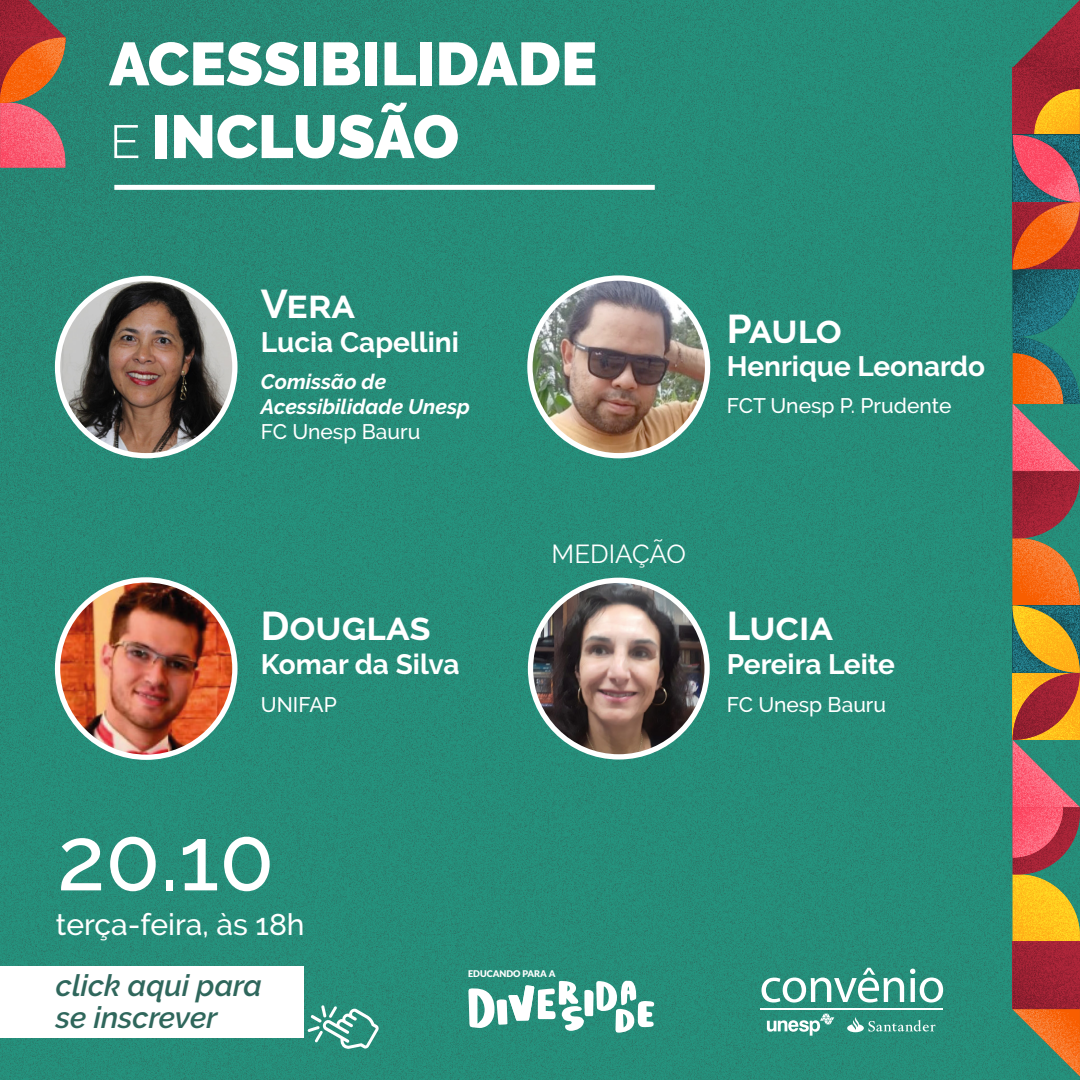
<style>
.page{position:relative;width:1080px;height:1080px;background:#268c79}
.page>*{position:absolute;margin:0;border:0;box-sizing:border-box;transform-origin:0 0}
.t1{font:500 90px "Raleway";color:#fff}
.t2{font:900 60.6px/72.8px "Raleway";color:#fff}
.t3{font:700 40px "Raleway";color:#fff}
.t4{font:italic 600 30px/32px "Raleway";color:#2f675c}
.t5{font:500 30px "Raleway";color:#fff}
.t6{font:700 28px "Raleway";color:#fff}
.t7{font:26px "Raleway";color:#fff}
.t8{font:500 21px "Raleway";color:#fff}
.t9{font:italic 700 21px/25.2px "Raleway";color:#fff}
.t10{font:900 9.2px "Lato";color:#fff}
.s1{font-weight:300}
</style>
<div class="page">
<svg style="left:468px;top:981px;width:186px;height:52px"></svg>
<svg style="left:762px;top:968px;width:142px;height:35px"></svg>
<svg style="left:910px;top:969px;width:33px;height:34px"></svg>
<hr style="left:760px;top:1008px;width:183px;height:1px;background:#fff">
<svg style="left:847px;top:1017px;width:88px;height:15px"></svg>
<svg style="left:767px;top:1014px;width:67px;height:22px"></svg>
<svg style="left:308px;top:1005px;width:71px;height:44px"></svg>
<div style="left:0;top:966px;width:303px;height:71px;background:#fff"></div>
<svg style="left:0;top:0;width:66px;height:168px"></svg>
<img style="left:0;top:37px;width:65px;height:66px">
<svg style="left:1013px;top:68px;width:67px;height:21px"></svg>
<svg style="left:1012px;top:1009px;width:68px;height:67px"></svg>
<svg style="left:1013px;top:0;width:67px;height:68px"></svg>
<svg style="left:1013px;top:89px;width:67px;height:852px"></svg>
<img style="left:1013px;top:807px;width:50px;height:51px">
<svg style="left:1012px;top:941px;width:68px;height:68px;background:#9c2133"></svg>
<img style="left:58px;top:278px;width:177px;height:178px;border-radius:89px">
<div style="left:55px;top:276px;width:183px;height:182px;border:5px solid #fff;border-radius:50%"></div>
<img style="left:58px;top:580px;width:177px;height:177px;border-radius:89px">
<div style="left:55px;top:577px;width:183px;height:183px;border:5px solid #fff;border-radius:50%"></div>
<img style="left:530px;top:278px;width:178px;height:178px;border-radius:89px">
<div style="left:527px;top:275px;width:183px;height:183px;border:5px solid #fff;border-radius:50%"></div>
<img style="left:531px;top:580px;width:176px;height:177px;border-radius:88px">
<div style="left:528px;top:578px;width:182px;height:182px;border:5px solid #fff;border-radius:50%"></div>
<div style="left:114px;top:185px;width:541px;height:5px;background:#fff"></div>
<h2 class="t2" style="left:109px;top:28px;width:490px">ACESSIBILIDADE <span class="s1">e</span> INCLUSÃO</h2>
<h3 class="t3" style="left:261px;top:282px;width:96px">Vera</h3>
<p class="t6" style="left:261px;top:326px;width:199px">Lucia Capellini</p>
<p class="t9" style="left:261px;top:369px;width:211px">Comissão de<br>Acessibilidade Unesp</p>
<p class="t8" style="left:261px;top:420px;width:161px">FC Unesp Bauru</p>
<h3 class="t3" style="left:261px;top:603px;width:171px">Douglas</h3>
<p class="t6" style="left:261px;top:648px;width:200px">Komar da Silva</p>
<h3 class="t3" style="left:727px;top:306px;width:117px">Paulo</h3>
<p class="t6" style="left:727px;top:350px;width:260px">Henrique Leonardo</p>
<p class="t8" style="left:727px;top:394px;width:226px">FCT Unesp P. Prudente</p>
<p class="t7" style="left:552px;top:539px;width:136px">MEDIAÇÃO</p>
<h3 class="t3" style="left:727px;top:603px;width:108px">Lucia</h3>
<p class="t6" style="left:727px;top:648px;width:170px">Pereira Leite</p>
<p class="t8" style="left:261px;top:693px;width:77px">UNIFAP</p>
<p class="t8" style="left:727px;top:693px;width:161px">FC Unesp Bauru</p>
<h1 class="t1" style="left:57px;top:807px;width:219px">20.10</h1>
<p class="t5" style="left:56px;top:907px;width:250px">terça-feira, às 18h</p>
<p class="t4" style="left:56px;top:969px;width:207px">click aqui para se inscrever</p>
<p class="t10" style="left:468px;top:969px;width:89px">EDUCANDO PARA A</p>
</div>
